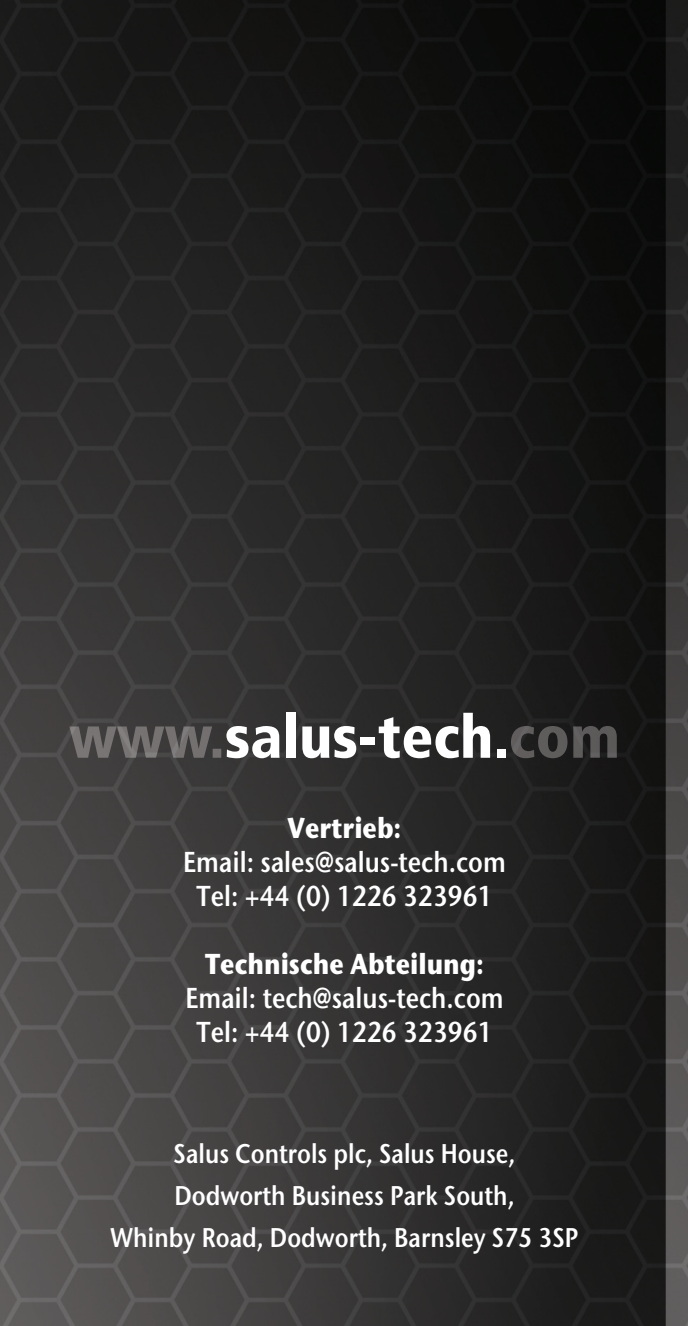
<style>
.page{position:relative;width:688px;height:1326px;background:#fff}
.page>*{position:absolute;margin:0;border:0;box-sizing:border-box;transform-origin:0 0}
.t1{font:900 condensed 60px "Frutiger";color:#fff}
.t2{font:28.8px/33.9px "Stone Sans Sem ITCTT Semi";color:#fff;text-align:center;scale:.85 1}
.t3{font:700 28.8px "Stone Sans ITC";color:#fff;scale:.85 1}
.t4{font:27px/42px "Stone Sans Sem ITCTT Semi";color:#fff;text-align:center;scale:.85 1}
</style>
<div class="page">
<img style="left:0;top:0;width:688px;height:1325px">
<img style="left:69px;top:726px;width:152px;height:31px">
<img style="left:511px;top:726px;width:106px;height:32px">
<h1 class="t1" style="left:225px;top:712px;width:286px">salus-tech.</h1>
<p class="t3" style="left:287px;top:802px;width:136px">Vertrieb:</p>
<p class="t2" style="left:183px;top:842px;width:381px">Email: sales@salus-tech.com<br>Tel: +44 (0) 1226 323961</p>
<p class="t3" style="left:205px;top:938px;width:330px">Technische Abteilung:</p>
<p class="t2" style="left:185px;top:978px;width:376px">Email: tech@salus-tech.com<br>Tel: +44 (0) 1226 323961</p>
<p class="t4" style="left:111px;top:1130px;width:552px">Salus Controls plc, Salus House,<br>Dodworth Business Park South,<br>Whinby Road, Dodworth, Barnsley S75 3SP</p>
</div>
